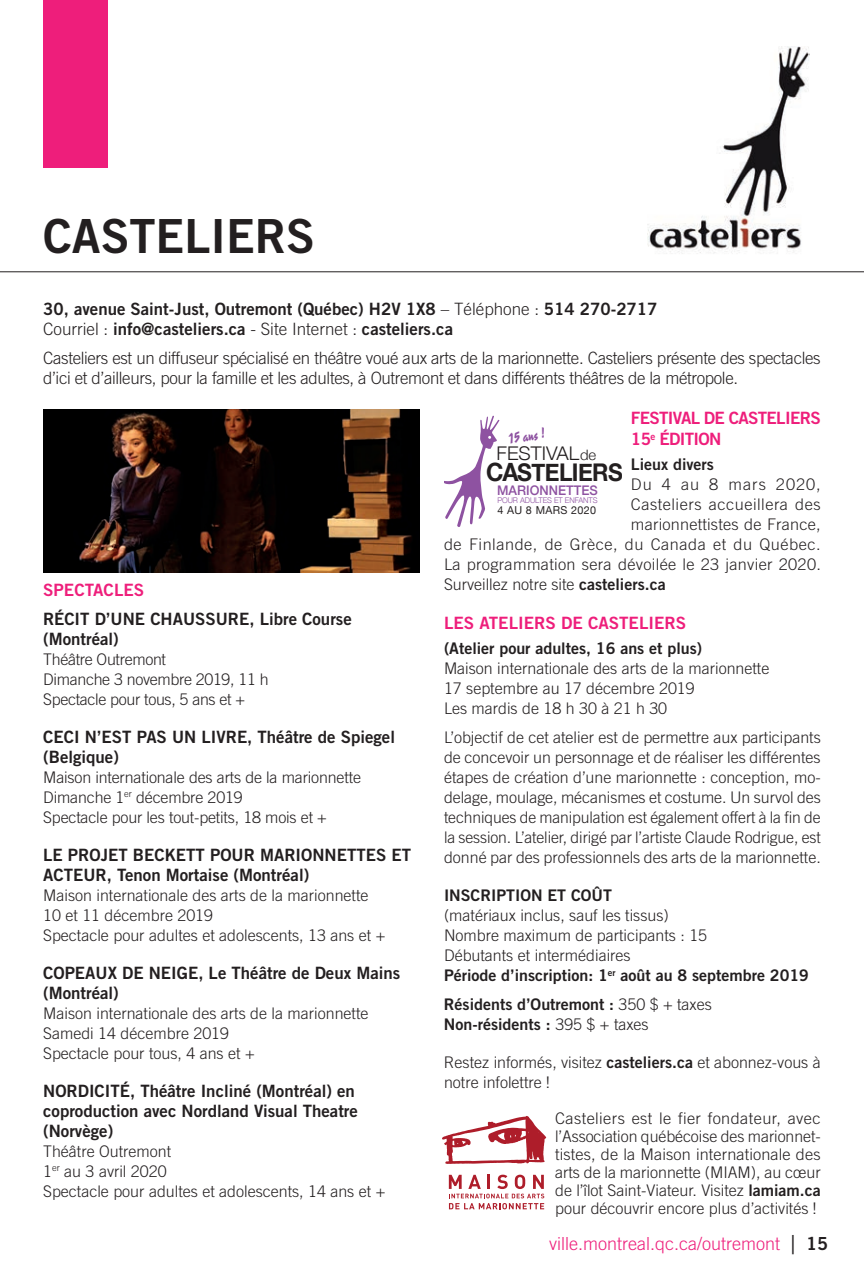
<style>
.page{position:relative;width:864px;height:1278px;background:#fff}
.page>*{position:absolute;margin:0;border:0;box-sizing:border-box;transform-origin:0 0}
.Titre_de_section{font:47px "Trade Gothic Bold Two";color:#231f20}
.t1{font:700 24.4px "Helvetica Neue";letter-spacing:-.025em;color:#231f20;scale:.93 1}
.t2{font:300 18.8px "Helvetica Neue";color:#231f20}
.t3{font:300 18px "Trade Gothic";color:#ee1e7b}
.Texte_Normal{font:17px/20px "Trade Gothic Bold Two";color:#231f20}
.Texte_Normal-2{font:300 17px/20px "Trade Gothic";letter-spacing:-.02em;color:#231f20}
.Sous-titre_Arts{font:17px "Trade Gothic Bold Two";color:#ee1e7b}
.Sous-titre_Arts-2{font:17px/21.6px "Trade Gothic Bold Two";letter-spacing:-.04em;color:#ee1e7b}
.Texte_Normal-3{font:300 16px/20px "Trade Gothic";color:#231f20;text-align:justify}
.Texte_Normal-4{font:16px "Trade Gothic Bold Two";color:#231f20}
.Texte_Normal-5{font:300 16px "Trade Gothic";letter-spacing:-.02em;color:#231f20}
.Texte_Normal-6{font:300 16px "Trade Gothic";letter-spacing:.03em;color:#231f20}
.Texte_Normal-7{font:300 16px "Trade Gothic";letter-spacing:.02em;color:#231f20}
.Texte_Normal-8{font:300 16px "Trade Gothic";letter-spacing:.065em;color:#231f20}
.t4{font:14.2px "Reporter Two";color:#8e52a1}
.t5{font:500 13.2px "Helvetica Neue";color:#8e52a1}
.t6{font:11px "Helvetica Neue";letter-spacing:.035em;color:#231f20}
.t7{font:300 7.8px "Helvetica Neue";letter-spacing:-.005em;color:#8e52a1}
.s1{font-family:"Trade Gothic";font-weight:300}
.s2{font-family:"Trade Gothic Bold Two";font-weight:400}
.s3{font-size:14.4px}
.s4{font-size:25.2px}
.s5{font-size:26px;color:#231f20}
.s6{font-family:"Trade Gothic Bold Two";font-weight:400;color:#231f20}
</style>
<div class="page">
<hr style="left:0;top:271px;width:864px;height:1px;background:#231f20">
<div style="left:43px;top:0;width:65px;height:167px;background:#ee1e7b"></div>
<img style="left:648px;top:47px;width:161px;height:207px">
<svg style="left:442px;top:1116px;width:104px;height:48px"></svg>
<svg style="left:449px;top:1175px;width:95px;height:34px"></svg>
<img style="left:43px;top:409px;width:377px;height:164px">
<svg style="left:444px;top:416px;width:56px;height:111px"></svg>
<p class="Titre_de_section" style="left:43px;top:207px;width:273px">CASTELIERS</p>
<p class="Texte_Normal" style="left:43px;top:299px;width:616px">30, avenue Saint-Just, Outremont (Québec) H2V 1X8 <span class="s1">– Téléphone :</span> 514 270-2717<br><span class="s1">Courriel :</span> info@casteliers.ca <span class="s1">- Site Internet :</span> casteliers.ca</p>
<p class="Texte_Normal-2" style="left:43px;top:348px;width:779px">Casteliers est un diffuseur spécialisé en théâtre voué aux arts de la marionnette. Casteliers présente des spectacles d’ici et d’ailleurs, pour la famille et les adultes, à Outremont et dans différents théâtres de la métropole.</p>
<p class="Sous-titre_Arts" style="left:43px;top:579px;width:103px">SPECTACLES</p>
<p class="Texte_Normal" style="left:43px;top:608px;width:310px">RÉCIT D’UNE CHAUSSURE, Libre Course (Montréal)</p>
<p class="Texte_Normal-5" style="left:43px;top:650px;width:124px">Théâtre Outremont</p>
<p class="Texte_Normal-5" style="left:43px;top:670px;width:227px">Dimanche 3 novembre 2019, 11 h</p>
<p class="Texte_Normal-5" style="left:43px;top:690px;width:203px">Spectacle pour tous, 5 ans et +</p>
<p class="Texte_Normal" style="left:43px;top:726px;width:353px">CECI N’EST PAS UN LIVRE, Théâtre de Spiegel (Belgique)</p>
<p class="Texte_Normal-3" style="left:43px;top:767px;width:319px">Maison internationale des arts de la marionnette</p>
<p class="Texte_Normal-3" style="left:43px;top:787px;width:201px">Dimanche 1<sup>er</sup> décembre 2019</p>
<p class="Texte_Normal-3" style="left:43px;top:807px;width:285px">Spectacle pour les tout-petits, 18 mois et +</p>
<p class="Texte_Normal" style="left:43px;top:844px;width:369px">LE PROJET BECKETT POUR MARIONNETTES ET<br>ACTEUR, Tenon Mortaise (Montréal)</p>
<p class="Texte_Normal-3" style="left:43px;top:885px;width:327px">Maison internationale des arts de la marionnette</p>
<p class="Texte_Normal-3" style="left:43px;top:905px;width:171px">10 et 11 décembre 2019</p>
<p class="Texte_Normal-3" style="left:43px;top:925px;width:344px">Spectacle pour adultes et adolescents, 13 ans et +</p>
<p class="Texte_Normal" style="left:43px;top:962px;width:359px">COPEAUX DE NEIGE, Le Théâtre de Deux Mains (Montréal)</p>
<p class="Texte_Normal-3" style="left:43px;top:1003px;width:327px">Maison internationale des arts de la marionnette</p>
<p class="Texte_Normal-3" style="left:43px;top:1023px;width:187px">Samedi 14 décembre 2019</p>
<p class="Texte_Normal-3" style="left:43px;top:1043px;width:213px">Spectacle pour tous, 4 ans et +</p>
<p class="Texte_Normal" style="left:43px;top:1080px;width:316px">NORDICITÉ, Théâtre Incliné (Montréal) en coproduction avec Nordland Visual Theatre (Norvège)</p>
<p class="Texte_Normal-3" style="left:43px;top:1141px;width:130px">Théâtre Outremont</p>
<p class="Texte_Normal-3" style="left:43px;top:1161px;width:125px">1<sup>er</sup> au 3 avril 2020</p>
<p class="Texte_Normal-3" style="left:43px;top:1181px;width:344px">Spectacle pour adultes et adolescents, 14 ans et +</p>
<p class="Sous-titre_Arts-2" style="left:631px;top:407px;width:191px">FESTIVAL DE CASTELIERS<br>15<sup>e</sup> ÉDITION</p>
<p class="Texte_Normal-4" style="left:631px;top:454px;width:85px">Lieux divers</p>
<p class="Texte_Normal-8" style="left:631px;top:475px;width:191px">Du 4 au 8 mars 2020,</p>
<p class="Texte_Normal-6" style="left:631px;top:495px;width:191px">Casteliers accueillera des</p>
<p class="Texte_Normal-3" style="left:631px;top:514px;width:191px">marionnettistes de France,</p>
<p class="Texte_Normal-6" style="left:444px;top:535px;width:378px">de Finlande, de Grèce, du Canada et du Québec.</p>
<p class="Texte_Normal-7" style="left:444px;top:555px;width:378px">La programmation sera dévoilée le 23 janvier 2020.</p>
<p class="Texte_Normal-3" style="left:444px;top:574px;width:223px">Surveillez notre site <span class="s2">casteliers.ca</span></p>
<p class="Sous-titre_Arts" style="left:444px;top:613px;width:244px">LES ATELIERS DE CASTELIERS</p>
<p class="Texte_Normal-4" style="left:444px;top:638px;width:260px">(Atelier pour adultes, 16 ans et plus)</p>
<p class="Texte_Normal-3" style="left:444px;top:658px;width:327px">Maison internationale des arts de la marionnette</p>
<p class="Texte_Normal-3" style="left:444px;top:678px;width:252px">17 septembre au 17 décembre 2019</p>
<p class="Texte_Normal-3" style="left:444px;top:698px;width:225px">Les mardis de 18 h 30 à 21 h 30</p>
<p class="Texte_Normal-3" style="left:444px;top:727px;width:378px">L’objectif de cet atelier est de permettre aux participants de concevoir un personnage et de réaliser les différentes étapes de création d’une marionnette : conception, mo&shy;delage, moulage, mécanismes et costume. Un survol des techniques de manipulation est également offert à la fin de la session. L’atelier, dirigé par l’artiste Claude Rodrigue, est donné par des professionnels des arts de la marionnette.</p>
<p class="Texte_Normal-3" style="left:444px;top:885px;width:226px"><span class="s2">INSCRIPTION ET COÛT </span>(matériaux inclus, sauf les tissus)</p>
<p class="Texte_Normal-3" style="left:444px;top:925px;width:265px">Nombre maximum de participants : 15</p>
<p class="Texte_Normal-3" style="left:444px;top:945px;width:188px">Débutants et intermédiaires</p>
<p class="Texte_Normal-4" style="left:444px;top:965px;width:367px">Période d’inscription: 1<sup>er</sup> août au 8 septembre 2019</p>
<p class="Texte_Normal-4" style="left:444px;top:994px;width:269px">Résidents d’Outremont : <span class="s1">350 $ + taxes</span></p>
<p class="Texte_Normal-4" style="left:444px;top:1014px;width:206px">Non-résidents : <span class="s1">395 $ + taxes</span></p>
<p class="Texte_Normal-3" style="left:444px;top:1052px;width:378px">Restez informés, visitez <span class="s2">casteliers.ca</span> et abonnez-vous à notre infolettre !</p>
<p class="Texte_Normal-3" style="left:555px;top:1109px;width:267px;line-height:18px">Casteliers est le fier fondateur, avec l’Association québécoise des marionnet&shy;tistes, de la Maison internationale des arts de la marionnette (MIAM), au cœur de l’îlot Saint-Viateur. Visitez <span class="s2">lamiam.ca </span>pour découvrir encore plus d’activités !</p>
<p class="t4" style="left:507px;top:430px;width:38px;rotate:-10deg">15 ans !</p>
<p class="t2" style="left:497px;top:438px;width:101px">FESTIVAL<span class="s3">de</span></p>
<p class="t1" style="left:486px;top:453px;width:149px"><span class="s4">CA</span>STELIERS</p>
<p class="t6" style="left:497px;top:502px;width:100px">4 AU 8 MARS 2020</p>
<p class="t5" style="left:497px;top:480px;width:102px">MARIONNETTES</p>
<p class="t7" style="left:497px;top:494px;width:102px">POUR ADULTES ET ENFANTS</p>
<p class="t3" style="left:549px;top:1233px;width:280px">ville.montreal.qc.ca/outremont <span class="s5">|</span> <span class="s6">15</span></p>
</div>
